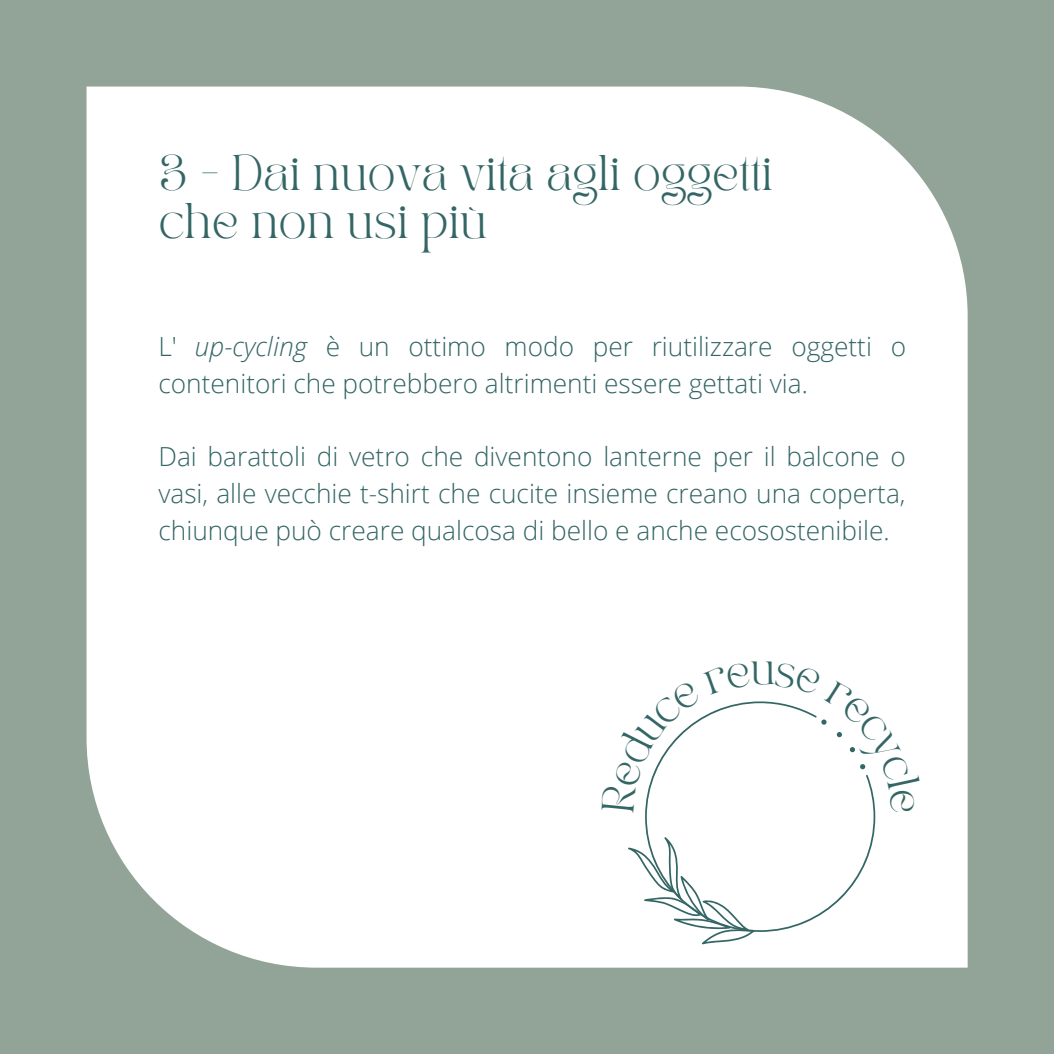
<style>
.page{position:relative;width:1054px;height:1054px;background:#91a497}
.page>*{position:absolute;margin:0;border:0;box-sizing:border-box;transform-origin:0 0}
.t1{font:35px/48.6px "TAN PEARL Regular";color:#346665}
.t2{font:31.76px "TAN PEARL Regular";color:#346665}
.t3{font:300 26.25px/36.8px "Open Sans";color:#346665}
.s1{font-style:italic}
</style>
<div class="page">
<div style="left:87px;top:87px;width:881px;height:881px;background:#fff"></div>
<div style="left:645px;top:701px;width:230px;height:231px;background:#fff"></div>
<svg style="left:628px;top:837px;width:127px;height:107px;background:#e8eded"></svg>
<div style="left:600px;top:661px;width:151px;height:152px;background:#fff"></div>
<div style="left:775px;top:662px;width:146px;height:150px;background:#fff"></div>
<p class="t1" style="left:158px;top:152px;width:616px">3 - Dai nuova vita agli oggetti che non usi più</p>
<p class="t3" style="left:158px;top:327px;width:749px">L' <span class="s1">up-cycling</span> è un ottimo modo per riutilizzare oggetti o contenitori che potrebbero altrimenti essere gettati via.</p>
<p class="t3" style="left:158px;top:438px;width:749px;text-align:justify">Dai barattoli di vetro che diventono lanterne per il balcone o vasi, alle vecchie t-shirt che cucite insieme creano una coperta, chiunque può creare qualcosa di bello e anche ecosostenibile.</p>
<p class="t2" style="left:750px;top:652px;width:26px">u</p>
</div>
